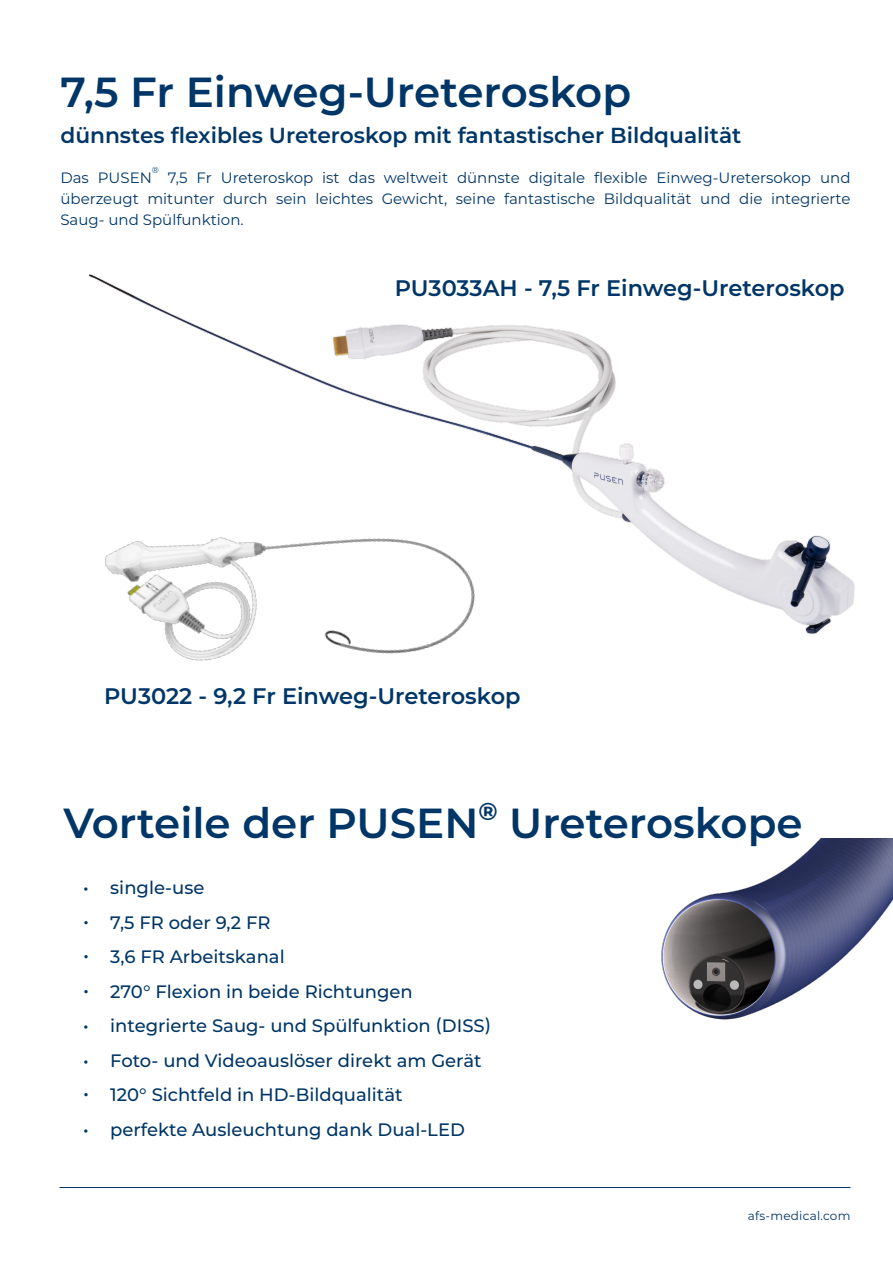
<style>
.page{position:relative;width:893px;height:1263px;background:#fff}
.page>*{position:absolute;margin:0;border:0;box-sizing:border-box;transform-origin:0 0}
.t1{font:600 42px "Montserrat";color:#003667}
.Absatzformat_1{font:600 22.5px "Montserrat";color:#003667}
.Absatzformat_1-2{font:600 21.75px "Montserrat";color:#003667}
.t2{font:500 18px "Montserrat";color:#003667}
.Absatzformat_1-3{font:15px/21px "Montserrat";color:#003667;text-align:justify}
.t3{font:12px "Montserrat";letter-spacing:.02em;color:#003667}
.Absatzformat_1-4{font:8.7px "Montserrat";color:#003667}
</style>
<div class="page">
<hr style="left:60px;top:1187px;width:790px;height:1px;background:#003667">
<img style="left:88px;top:274px;width:767px;height:360px">
<img style="left:661px;top:839px;width:232px;height:181px">
<img style="left:88px;top:462px;width:412px;height:199px">
<p class="t1" style="left:60px;top:62px;width:572px">7,5 Fr Einweg-Ureteroskop</p>
<p class="Absatzformat_1-2" style="left:60px;top:119px;width:683px">dünnstes flexibles Ureteroskop mit fantastischer Bildqualität</p>
<p class="Absatzformat_1-3" style="left:60px;top:166px;width:93px">Das PUSEN</p>
<p class="Absatzformat_1-4" style="left:152px;top:164px;width:9px">®</p>
<p class="Absatzformat_1-3" style="left:60px;top:166px;width:792px;text-indent:108px">7,5 Fr Ureteroskop ist das weltweit dünnste digitale flexible Einweg-Uretersokop und überzeugt mitunter durch sein leichtes Gewicht, seine fantastische Bildqualität und die integrierte Saug- und Spülfunktion.</p>
<p class="Absatzformat_1" style="left:395px;top:272px;width:451px">PU3033AH - 7,5 Fr Einweg-Ureteroskop</p>
<p class="Absatzformat_1" style="left:104px;top:680px;width:418px">PU3022 - 9,2 Fr Einweg-Ureteroskop</p>
<p class="t1" style="left:64px;top:793px;width:741px">Vorteile der PUSEN<sup>®</sup> Ureteroskope</p>
<p class="t2" style="left:83px;top:875px;width:123px">• single-use</p>
<p class="t2" style="left:83px;top:910px;width:189px">• 7,5 FR oder 9,2 FR</p>
<p class="t2" style="left:83px;top:944px;width:203px">• 3,6 FR Arbeitskanal</p>
<p class="t2" style="left:83px;top:979px;width:331px">• 270° Flexion in beide Richtungen</p>
<p class="t2" style="left:83px;top:1013px;width:409px">• integrierte Saug- und Spülfunktion (DISS)</p>
<p class="t2" style="left:83px;top:1048px;width:400px">• Foto- und Videoauslöser direkt am Gerät</p>
<p class="t2" style="left:83px;top:1082px;width:321px">• 120° Sichtfeld in HD-Bildqualität</p>
<p class="t2" style="left:83px;top:1117px;width:383px">• perfekte Ausleuchtung dank Dual-LED</p>
<p class="t3" style="left:748px;top:1207px;width:104px">afs-medical.com</p>
</div>
